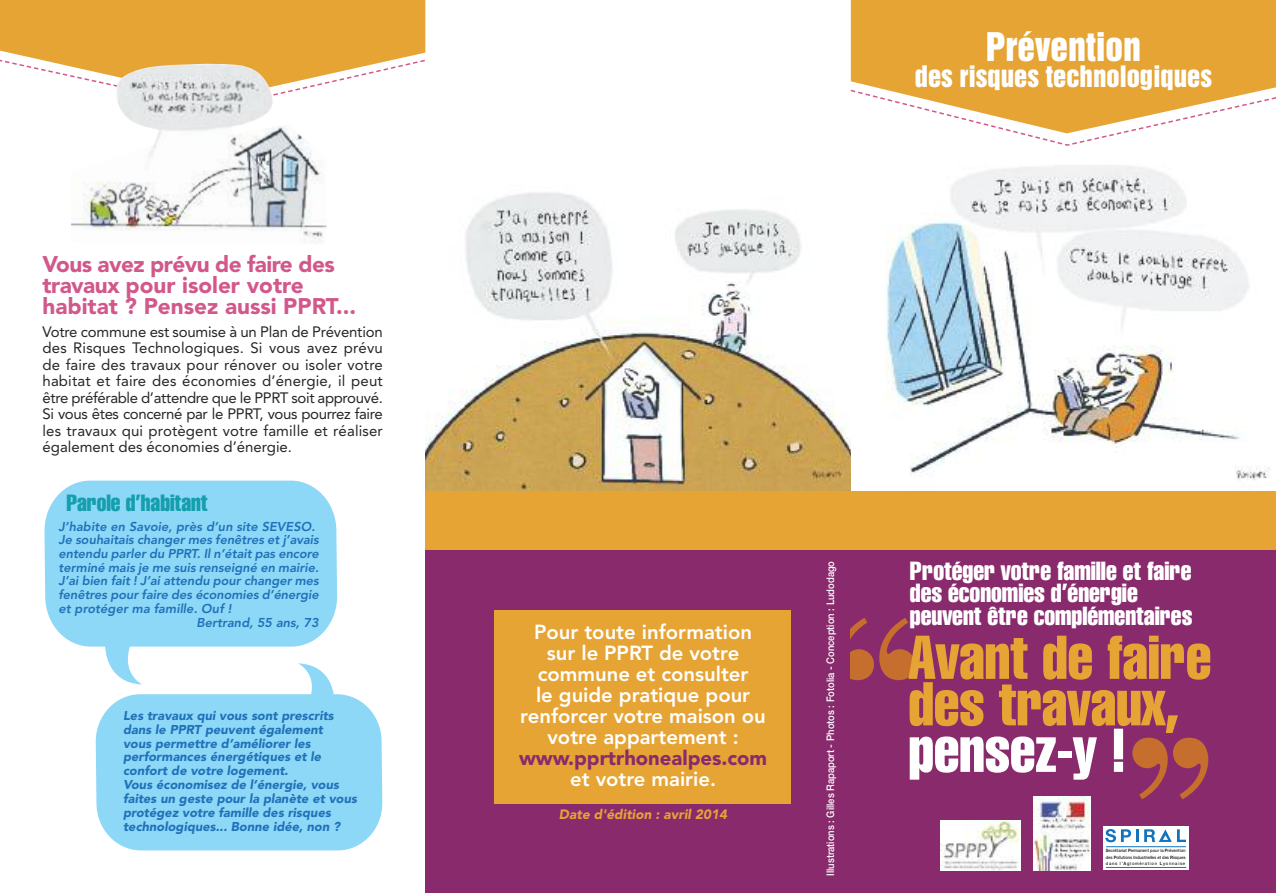
<style>
.page{position:relative;width:1276px;height:893px;background:#fff}
.page>*{position:absolute;margin:0;border:0;box-sizing:border-box;transform-origin:0 0}
.t1{font:700 159.6px "Bodoni BE";color:#c66e2d}
.t2{font:700 157.8px "Bodoni BE";color:#c66e2d}
.t3{font:extra-condensed 60px/46.5px "Swiss 911 BT";color:#e6a434}
.t4{font:extra-condensed 60px "Swiss 911 BT";color:#fff}
.t5{font:36px "Swiss 921 BT Regular A";color:#fff}
.t6{font:27px "Swiss 921 BT Regular A";color:#fff}
.t7{font:extra-condensed 25.5px/22.5px "Swiss 911 BT";color:#fff}
.t8{font:extra-condensed 22.8px "Swiss 911 BT";color:#149eae}
.t9{font:900 22.5px/21px "Avenir";color:#d2588b}
.t10{font:800 20.25px/21px "Avenir";color:#fff;text-align:center}
.t11{font:900 20.25px "Avenir";color:#882a6c}
.t12{font:15px/16.5px "Avenir";color:#272627;text-align:justify}
.t13{font:italic 900 13.5px "Avenir";letter-spacing:.005em;color:#e6a434}
.t14{font:italic 800 12.75px "Avenir";letter-spacing:-.005em;color:#1f71b9}
.t15{font:italic 900 12.75px/14px "Avenir";letter-spacing:.005em;color:#1f71b9}
.t16{font:500 10.5px "Helvetica Neue";color:#fff;scale:.9 1}
.t17{font:500 4.5px/6.8px "Helvetica Neue";color:#231f20;scale:.94 1}
.s1{font-weight:700}
</style>
<div class="page">
<img style="left:425px;top:192px;width:425px;height:300px">
<img style="left:862px;top:165px;width:408px;height:327px">
<div style="left:425px;top:546px;width:851px;height:347px;background:#882a6c"></div>
<svg style="left:96px;top:684px;width:286px;height:166px;background:#98dbf7"></svg>
<svg style="left:44px;top:481px;width:293px;height:203px;fill:#8dd7f7"></svg>
<svg style="left:0;top:0;width:426px;height:84px;background:#e8ae4d"></svg>
<svg style="left:850px;top:90px;width:272px;height:56px"></svg>
<svg style="left:851px;top:0;width:425px;height:133px;fill:#e6a434"></svg>
<img style="left:1033px;top:796px;width:58px;height:74px">
<img style="left:940px;top:820px;width:81px;height:50px">
<div style="left:1103px;top:827px;width:85px;height:43px;background:#fff"></div>
<svg style="left:1105px;top:829px;width:33px;height:13px"></svg>
<svg style="left:1177px;top:829px;width:9px;height:13px"></svg>
<svg style="left:1144px;top:829px;width:27px;height:13px"></svg>
<hr style="left:1106px;top:846px;width:80px;height:1px;background:#1473bb">
<hr style="left:1106px;top:867px;width:80px;height:1px;background:#1473bb">
<div style="left:494px;top:610px;width:296px;height:194px;background:#e6a434"></div>
<div style="left:425px;top:492px;width:851px;height:58px;background:#e6a434"></div>
<img style="left:72px;top:63px;width:255px;height:180px">
<h3 class="t9" style="left:43px;top:256px;width:315px">Vous avez prévu de faire des travaux pour isoler votre habitat ? Pensez aussi PPRT...</h3>
<p class="t12" style="left:43px;top:324px;width:342px">Votre commune est soumise à un Plan de Prévention des Risques Technologiques. Si vous avez prévu de faire des travaux pour rénover ou isoler votre habitat et faire des économies d’énergie, il peut être préférable d’attendre que le PPRT soit approuvé.<br>Si vous êtes concerné par le PPRT, vous pourrez faire les travaux qui protègent votre famille et réaliser également des économies d’énergie.</p>
<h3 class="t8" style="left:66px;top:495px;width:143px">Parole d’habitant</h3>
<p class="t14" style="left:59px;top:521px;width:258px">J’habite en Savoie, près d’un site SEVESO.</p>
<p class="t14" style="left:59px;top:535px;width:262px">Je souhaitais changer mes fenêtres et j’avais</p>
<p class="t14" style="left:58px;top:548px;width:262px">entendu parler du PPRT. Il n’était pas encore</p>
<p class="t14" style="left:58px;top:562px;width:262px">terminé mais je me suis renseigné en mairie.</p>
<p class="t14" style="left:58px;top:576px;width:262px">J’ai bien fait ! J’ai attendu pour changer mes</p>
<p class="t14" style="left:58px;top:589px;width:262px">fenêtres pour faire des économies d’énergie</p>
<p class="t14" style="left:58px;top:603px;width:174px">et protéger ma famille. Ouf !</p>
<p class="t14" style="left:196px;top:617px;width:124px">Bertrand, 55 ans, 73</p>
<p class="t15" style="left:123px;top:709px;width:235px">Les travaux qui vous sont prescrits dans le PPRT peuvent également<br>vous permettre d’améliorer les performances énergétiques et le confort de votre logement.<br>Vous économisez de l’énergie, vous faites un geste pour la planète et vous protégez votre famille des risques technologiques... Bonne idée, non ?</p>
<h3 class="t5" style="left:986px;top:32px;width:157px">Prévention</h3>
<h3 class="t6" style="left:914px;top:65px;width:299px">des risques technologiques</h3>
<h3 class="t10" style="left:520px;top:623px;width:247px">Pour toute information sur le PPRT de votre commune et consulter<br>le guide pratique pour renforcer votre maison ou votre appartement :</h3>
<h3 class="t11" style="left:519px;top:750px;width:250px">www.pprtrhonealpes.com</h3>
<h3 class="t10" style="left:570px;top:770px;width:147px">et votre mairie.</h3>
<p class="t13" style="left:559px;top:809px;width:170px">Date d'édition : avril 2014</p>
<p class="t16" style="left:826px;top:876px;width:352px;rotate:-90deg">Illustrations : Gilles Rapaport - Photos : Fotolia - Conception : Ludodago</p>
<h3 class="t7" style="left:910px;top:561px;width:284px">Protéger votre famille et faire des économies d’énergie peuvent être complémentaires</h3>
<h3 class="t3" style="left:908px;top:638px;width:304px">Avant de faire des travaux,</h3>
<h1 class="t1" style="left:833px;top:614px;width:88px">“</h1>
<h3 class="t4" style="left:908px;top:729px;width:220px">pensez-y !</h3>
<h2 class="t2" style="left:1127px;top:734px;width:87px">”</h2>
<p class="t17" style="left:1105px;top:847px;width:86px"><span class="s1">S</span>ecrétariat <span class="s1">P</span>ermanent pour la <span class="s1">P</span>révention</p>
<p class="t17" style="left:1105px;top:854px;width:86px">des <span class="s1">P</span>ollutions <span class="s1">I</span>ndustrielles et des <span class="s1">R</span>isques dans l’<span class="s1">A</span>glomération <span class="s1">L</span>yonnaise</p>
</div>
